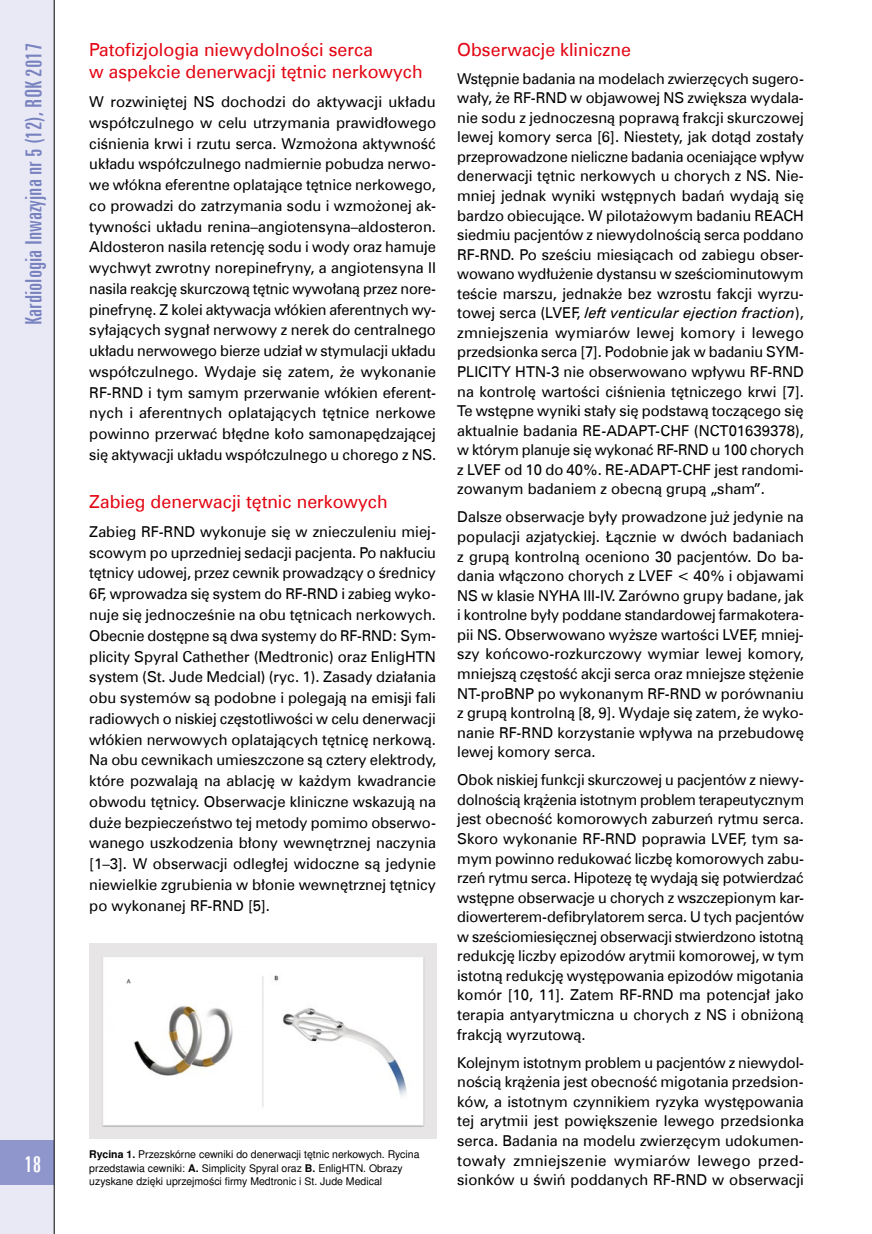
<style>
.page{position:relative;width:872px;height:1234px;background:#fff}
.page>*{position:absolute;margin:0;border:0;box-sizing:border-box;transform-origin:0 0}
.t1{font:22.5px "Zurich X Cn EU";color:#7882bf;scale:1.07 1}
.t2{font:22.5px "Zurich X Cn EU";color:#fff;scale:1.07 1}
.t3{font:18px/22.2px "Zurich EU";color:#e30613}
.t4{font:15px/19.5px "Zurich EU";color:#000;text-align:justify}
.t5{font:10.5px/13.5px "Nimbus San LCE";color:#000}
.s1{font-weight:700}
.s2{font-style:italic}
</style>
<div class="page">
<div style="left:0;top:0;width:54px;height:1233px;background:#e9e9f6"></div>
<div style="left:0;top:1140px;width:54px;height:44px;background:#8f96cb"></div>
<img style="left:89px;top:943px;width:347px;height:194px">
<hr style="left:54px;top:0;width:1px;height:1233px;background:#000">
<h1 class="t1" style="left:20px;top:325px;width:265px;rotate:-90deg">Kardiologia Inwazyjna nr 5 (12), ROK 2017</h1>
<p class="t3" style="left:89px;top:38px;width:335px">Patofizjologia niewydolności serca<br>w aspekcie denerwacji tętnic nerkowych</p>
<p class="t4" style="left:89px;top:91px;width:348px;line-height:20.7px">W rozwiniętej NS dochodzi do aktywacji układu współczulnego w celu utrzymania prawidłowego ciśnienia krwi i rzutu serca. Wzmożona aktywność układu współczulnego nadmiernie pobudza nerwo&shy;we włókna eferentne oplatające tętnice nerkowego, co prowadzi do zatrzymania sodu i wzmożonej ak&shy;tywności układu renina–angiotensyna–aldosteron.<br>Aldosteron nasila retencję sodu i wody oraz hamuje wychwyt zwrotny norepinefryny, a angiotensyna II nasila reakcję skurczową tętnic wywołaną przez nore&shy;pinefrynę. Z kolei aktywacja włókien aferentnych wy&shy;syłających sygnał nerwowy z nerek do centralnego układu nerwowego bierze udział w stymulacji układu współczulnego. Wydaje się zatem, że wykonanie RF-RND i tym samym przerwanie włókien eferent&shy;nych i aferentnych oplatających tętnice nerkowe powinno przerwać błędne koło samonapędzającej się aktywacji układu współczulnego u chorego z NS.</p>
<p class="t3" style="left:89px;top:490px;width:300px">Zabieg denerwacji tętnic nerkowych</p>
<p class="t4" style="left:89px;top:521px;width:348px;line-height:20.7px">Zabieg RF-RND wykonuje się w znieczuleniu miej&shy;scowym po uprzedniej sedacji pacjenta. Po nakłuciu tętnicy udowej, przez cewnik prowadzący o średnicy 6F, wprowadza się system do RF-RND i zabieg wyko&shy;nuje się jednocześnie na obu tętnicach nerkowych.<br>Obecnie dostępne są dwa systemy do RF-RND: Sym&shy;plicity Spyral Cathether (Medtronic) oraz EnligHTN system (St. Jude Medcial) (ryc. 1). Zasady działania obu systemów są podobne i polegają na emisji fali radiowych o niskiej częstotliwości w celu denerwacji włókien nerwowych oplatających tętnicę nerkową.<br>Na obu cewnikach umieszczone są cztery elektrody, które pozwalają na ablację w każdym kwadrancie obwodu tętnicy. Obserwacje kliniczne wskazują na duże bezpieczeństwo tej metody pomimo obserwo&shy;wanego uszkodzenia błony wewnętrznej naczynia [1–3]. W obserwacji odległej widoczne są jedynie niewielkie zgrubienia w błonie wewnętrznej tętnicy po wykonanej RF-RND [5].</p>
<h1 class="t2" style="left:24px;top:1150px;width:17px">18</h1>
<p class="t5" style="left:89px;top:1147px;width:332px"><span class="s1">Rycina 1.</span> Przezskórne cewniki do denerwacji tętnic nerkowych. Rycina przedstawia cewniki: <span class="s1">A.</span> Simplicity Spyral oraz <span class="s1">B.</span> EnligHTN. Obrazy uzyskane dzięki uprzejmości firmy Medtronic i St. Jude Medical</p>
<p class="t3" style="left:457px;top:38px;width:175px">Obserwacje kliniczne</p>
<p class="t4" style="left:457px;top:68px;width:348px">Wstępnie badania na modelach zwierzęcych sugero&shy;wały, że RF-RND w objawowej NS zwiększa wydala&shy;nie sodu z jednoczesną poprawą frakcji skurczowej lewej komory serca [6]. Niestety, jak dotąd zostały przeprowadzone nieliczne badania oceniające wpływ denerwacji tętnic nerkowych u chorych z NS. Nie&shy;mniej jednak wyniki wstępnych badań wydają się bardzo obiecujące. W pilotażowym badaniu REACH siedmiu pacjentów z niewydolnością serca poddano RF-RND. Po sześciu miesiącach od zabiegu obser&shy;wowano wydłużenie dystansu w sześciominutowym teście marszu, jednakże bez wzrostu fakcji wyrzu&shy;towej serca (LVEF, <span class="s2">left venticular ejection fraction</span>), zmniejszenia wymiarów lewej komory i lewego przedsionka serca [7]. Podobnie jak w badaniu SYM-PLICITY HTN-3 nie obserwowano wpływu RF-RND na kontrolę wartości ciśnienia tętniczego krwi [7].<br>Te wstępne wyniki stały się podstawą toczącego się aktualnie badania RE-ADAPT-CHF (NCT01639378), w którym planuje się wykonać RF-RND u 100 chorych z LVEF od 10 do 40%. RE-ADAPT-CHF jest randomi&shy;zowanym badaniem z obecną grupą „sham”.</p>
<p class="t4" style="left:457px;top:507px;width:348px">Dalsze obserwacje były prowadzone już jedynie na populacji azjatyckiej. Łącznie w dwóch badaniach z grupą kontrolną oceniono 30 pacjentów. Do ba&shy;dania włączono chorych z LVEF &lt; 40% i objawami NS w klasie NYHA III-IV. Zarówno grupy badane, jak i kontrolne były poddane standardowej farmakotera&shy;pii NS. Obserwowano wyższe wartości LVEF, mniej&shy;szy końcowo-rozkurczowy wymiar lewej komory, mniejszą częstość akcji serca oraz mniejsze stężenie NT-proBNP po wykonanym RF-RND w porównaniu z grupą kontrolną [8, 9]. Wydaje się zatem, że wyko&shy;nanie RF-RND korzystanie wpływa na przebudowę lewej komory serca.</p>
<p class="t4" style="left:457px;top:770px;width:348px">Obok niskiej funkcji skurczowej u pacjentów z niewy&shy;dolnością krążenia istotnym problem terapeutycznym jest obecność komorowych zaburzeń rytmu serca.<br>Skoro wykonanie RF-RND poprawia LVEF, tym sa&shy;mym powinno redukować liczbę komorowych zabu&shy;rzeń rytmu serca. Hipotezę tę wydają się potwierdzać wstępne obserwacje u chorych z wszczepionym kar&shy;diowerterem-defibrylatorem serca. U tych pacjentów w sześciomiesięcznej obserwacji stwierdzono istotną redukcję liczby epizodów arytmii komorowej, w tym istotną redukcję występowania epizodów migotania komór [10, 11]. Zatem RF-RND ma potencjał jako terapia antyarytmiczna u chorych z NS i obniżoną frakcją wyrzutową.</p>
<p class="t4" style="left:457px;top:1052px;width:348px">Kolejnym istotnym problem u pacjentów z niewydol&shy;nością krążenia jest obecność migotania przedsion&shy;ków, a istotnym czynnikiem ryzyka występowania tej arytmii jest powiększenie lewego przedsionka serca. Badania na modelu zwierzęcym udokumen&shy;towały zmniejszenie wymiarów lewego przed&shy;sionków u świń poddanych RF-RND w obserwacji</p>
</div>
